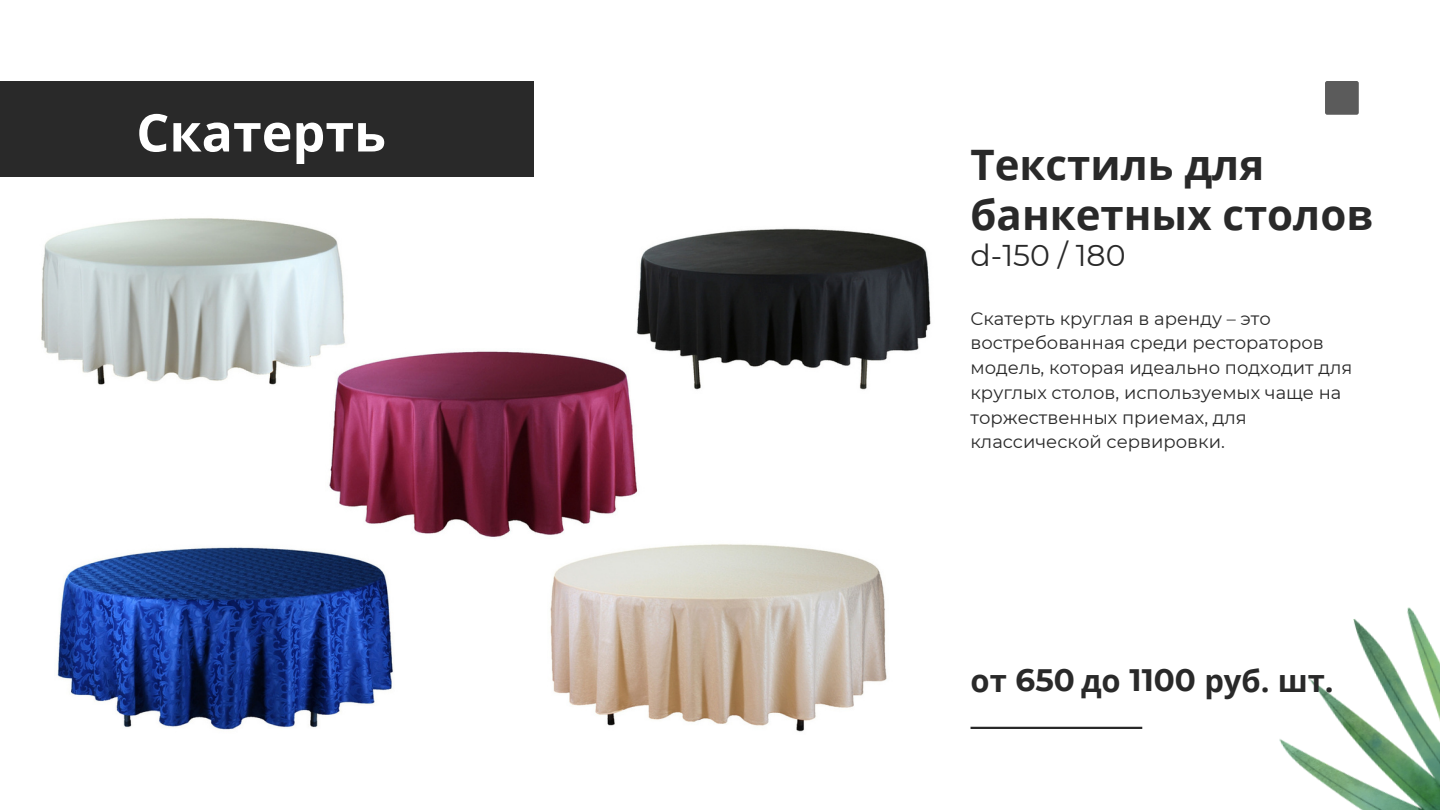
<style>
.page{position:relative;width:1440px;height:810px;background:#fff}
.page>*{position:absolute;margin:0;border:0;box-sizing:border-box;transform-origin:0 0}
.t1{font:700 52px "Open Sans";color:#fff}
.t2{font:700 42px/49.5px "Open Sans";color:#292929}
.t3{font:700 31px "Open Sans";color:#292929}
.t4{font:30px "Montserrat";color:#292929}
.t5{font:18px/24.8px "Montserrat";color:#292929}
.s1{font-family:"Montserrat"}
</style>
<div class="page">
<div style="left:0;top:81px;width:534px;height:96px;background:#292929"></div>
<hr style="left:971px;top:727px;width:171px;height:2px;background:#292929">
<div style="left:1325px;top:81px;width:34px;height:34px;background:#5b5b5b;border-radius:2px"></div>
<img style="left:41px;top:218px;width:304px;height:167px">
<img style="left:326px;top:348px;width:312px;height:189px">
<img style="left:57px;top:547px;width:336px;height:183px">
<img style="left:632px;top:228px;width:299px;height:171px">
<img style="left:550px;top:544px;width:337px;height:188px">
<img style="left:1279px;top:607px;width:161px;height:203px">
<p class="t1" style="left:136px;top:96px;width:251px">Скатерть</p>
<p class="t2" style="left:971px;top:139px;width:404px">Текстиль для банкетных столов</p>
<p class="t4" style="left:971px;top:237px;width:157px">d-150 / 180</p>
<p class="t5" style="left:971px;top:306px;width:383px">Скатерть круглая в аренду – это востребованная среди рестораторов модель, которая идеально подходит для круглых столов, используемых чаще на торжественных приемах, для классической сервировки.</p>
<p class="t3" style="left:971px;top:659px;width:365px">от <span class="s1">650</span> до <span class="s1">1100</span> руб. шт.</p>
</div>
